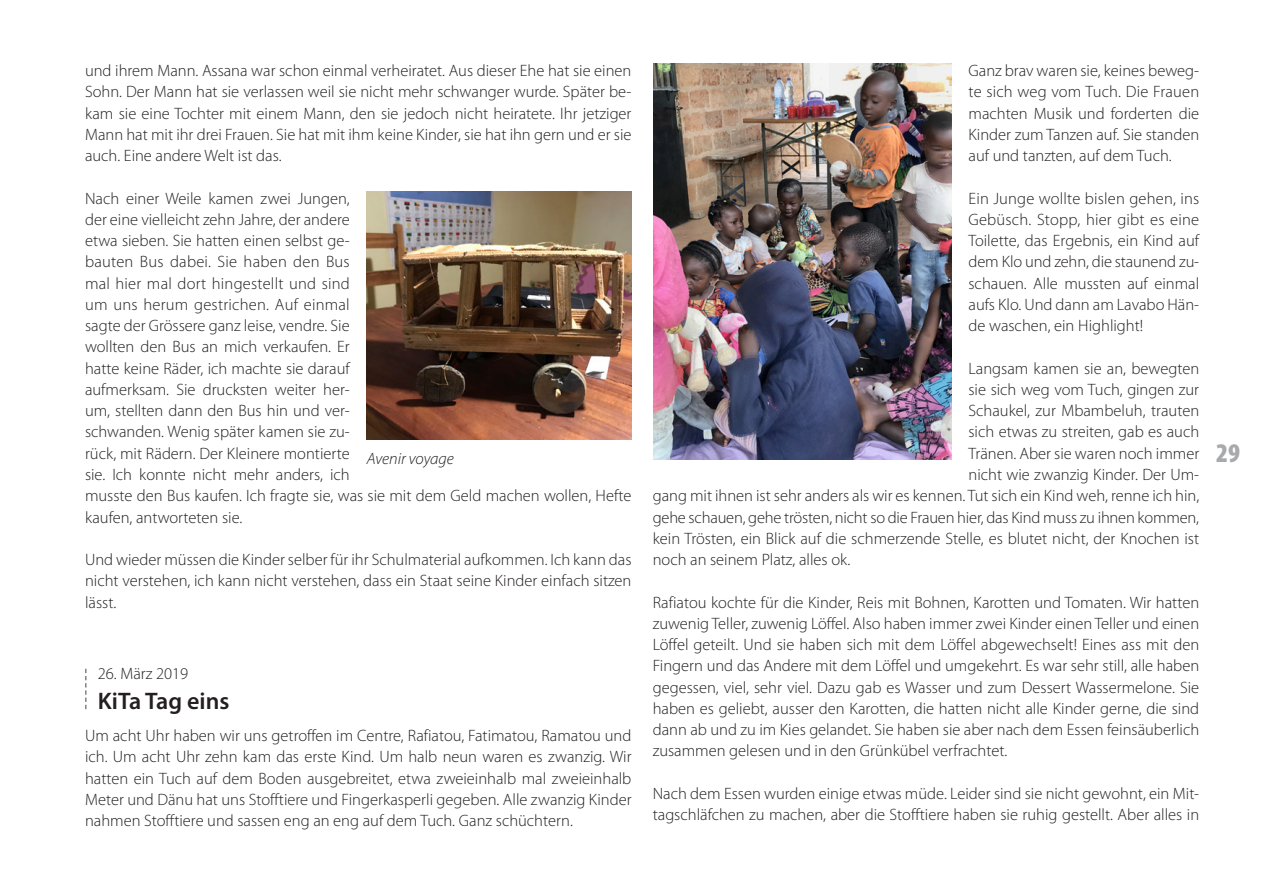
<style>
.page{position:relative;width:1263px;height:893px;background:#fff}
.page>*{position:absolute;margin:0;border:0;box-sizing:border-box;transform-origin:0 0}
.t1{font:900 condensed 27px "Myriad Pro";color:#a8a9ad}
.t2{font:600 24px "Myriad Pro";color:#231f20}
.t3{font:300 16.5px/21.3px "Myriad Pro";color:#231f20;text-align:justify}
.t4{font:italic 300 16.5px "Myriad Pro";letter-spacing:-.005em;color:#231f20}
</style>
<div class="page">
<svg style="left:85px;top:669px;width:2px;height:40px"></svg>
<img style="left:367px;top:191px;width:264px;height:249px">
<img style="left:654px;top:64px;width:297px;height:395px">
<p class="t3" style="left:85px;top:60px;width:548px">und ihrem Mann. Assana war schon einmal verheiratet. Aus dieser Ehe hat sie einen Sohn. Der Mann hat sie verlassen weil sie nicht mehr schwanger wurde. Später be&shy;kam sie eine Tochter mit einem Mann, den sie jedoch nicht heiratete. Ihr jetziger Mann hat mit ihr drei Frauen. Sie hat mit ihm keine Kinder, sie hat ihn gern und er sie auch. Eine andere Welt ist das.</p>
<p class="t3" style="left:85px;top:188px;width:548px;text-align:left">Nach einer Weile kamen zwei Jungen,<br>der eine vielleicht zehn Jahre, der andere<br>etwa sieben. Sie hatten einen selbst ge-<br>bauten Bus dabei. Sie haben den Bus<br>mal hier mal dort hingestellt und sind<br>um uns herum gestrichen. Auf einmal<br>sagte der Grössere ganz leise, vendre. Sie<br>wollten den Bus an mich verkaufen. Er<br>hatte keine Räder, ich machte sie darauf<br>aufmerksam. Sie drucksten weiter her-<br>um, stellten dann den Bus hin und ver-<br>schwanden. Wenig später kamen sie zu-<br>rück, mit Rädern. Der Kleinere montierte<br>sie. Ich konnte nicht mehr anders, ich<br>musste den Bus kaufen. Ich fragte sie, was sie mit dem Geld machen wollen, Hefte kaufen, antworteten sie.</p>
<p class="t3" style="left:85px;top:549px;width:548px">Und wieder müssen die Kinder selber für ihr Schulmaterial aufkommen. Ich kann das nicht verstehen, ich kann nicht verstehen, dass ein Staat seine Kinder einfach sitzen lässt.</p>
<p class="t4" style="left:367px;top:450px;width:89px">Avenir voyage</p>
<p class="t3" style="left:98px;top:663px;width:92px">26. März 2019</p>
<h2 class="t2" style="left:98px;top:686px;width:133px">KiTa Tag eins</h2>
<p class="t3" style="left:85px;top:725px;width:548px">Um acht Uhr haben wir uns getroffen im Centre, Rafiatou, Fatimatou, Ramatou und ich. Um acht Uhr zehn kam das erste Kind. Um halb neun waren es zwanzig. Wir hatten ein Tuch auf dem Boden ausgebreitet, etwa zweieinhalb mal zweieinhalb Meter und Dänu hat uns Stofftiere und Fingerkasperli gegeben. Alle zwanzig Kinder nahmen Stofftiere und sassen eng an eng auf dem Tuch. Ganz schüchtern.</p>
<p class="t3" style="left:968px;top:60px;width:232px">Ganz brav waren sie, keines beweg&shy;te sich weg vom Tuch. Die Frauen machten Musik und forderten die Kinder zum Tanzen auf. Sie standen auf und tanzten, auf dem Tuch.</p>
<p class="t3" style="left:968px;top:188px;width:232px">Ein Junge wollte bislen gehen, ins Gebüsch. Stopp, hier gibt es eine Toilette, das Ergebnis, ein Kind auf dem Klo und zehn, die staunend zu&shy;schauen. Alle mussten auf einmal aufs Klo. Und dann am Lavabo Hän&shy;de waschen, ein Highlight!</p>
<p class="t3" style="left:968px;top:358px;width:232px">Langsam kamen sie an, bewegten</p>
<p class="t3" style="left:968px;top:379px;width:232px">sie sich weg vom Tuch, gingen zur</p>
<p class="t3" style="left:968px;top:400px;width:232px">Schaukel, zur Mbambeluh, trauten</p>
<p class="t3" style="left:968px;top:422px;width:232px">sich etwas zu streiten, gab es auch</p>
<p class="t3" style="left:968px;top:443px;width:232px">Tränen. Aber sie waren noch immer</p>
<p class="t3" style="left:968px;top:464px;width:232px">nicht wie zwanzig Kinder. Der Um-</p>
<p class="t3" style="left:653px;top:485px;width:548px">gang mit ihnen ist sehr anders als wir es kennen. Tut sich ein Kind weh, renne ich hin,</p>
<p class="t3" style="left:653px;top:507px;width:548px">gehe schauen, gehe trösten, nicht so die Frauen hier, das Kind muss zu ihnen kommen,</p>
<p class="t3" style="left:653px;top:528px;width:548px">kein Trösten, ein Blick auf die schmerzende Stelle, es blutet nicht, der Knochen ist</p>
<p class="t3" style="left:653px;top:549px;width:199px">noch an seinem Platz, alles ok.</p>
<p class="t3" style="left:653px;top:592px;width:548px">Rafiatou kochte für die Kinder, Reis mit Bohnen, Karotten und Tomaten. Wir hatten zuwenig Teller, zuwenig Löffel. Also haben immer zwei Kinder einen Teller und einen Löffel geteilt. Und sie haben sich mit dem Löffel abgewechselt! Eines ass mit den Fingern und das Andere mit dem Löffel und umgekehrt. Es war sehr still, alle haben gegessen, viel, sehr viel. Dazu gab es Wasser und zum Dessert Wassermelone. Sie haben es geliebt, ausser den Karotten, die hatten nicht alle Kinder gerne, die sind dann ab und zu im Kies gelandet. Sie haben sie aber nach dem Essen feinsäuberlich zusammen gelesen und in den Grünkübel verfrachtet.</p>
<p class="t3" style="left:653px;top:783px;width:548px">Nach dem Essen wurden einige etwas müde. Leider sind sie nicht gewohnt, ein Mit&shy;tagschläfchen zu machen, aber die Stofftiere haben sie ruhig gestellt. Aber alles in</p>
<h1 class="t1" style="left:1216px;top:438px;width:25px">29</h1>
</div>
